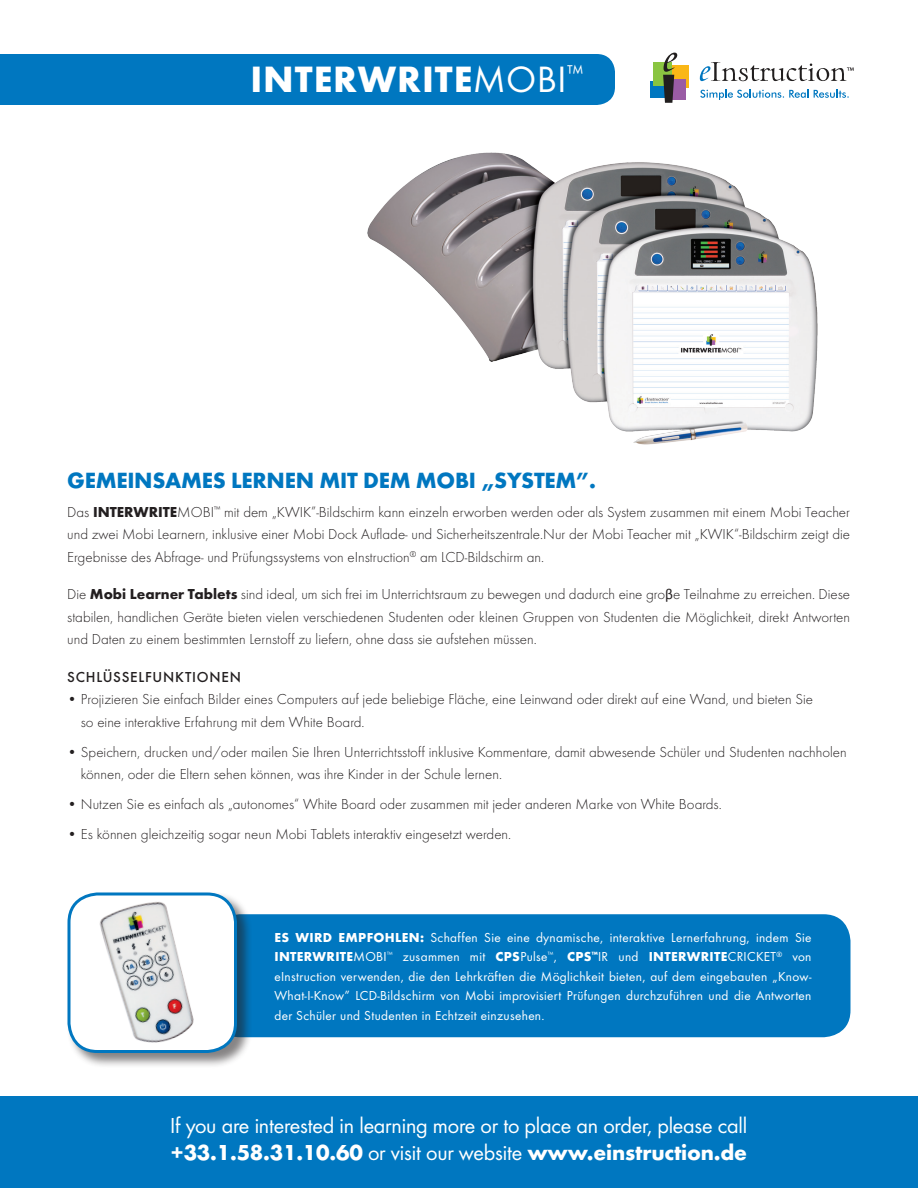
<style>
.page{position:relative;width:918px;height:1188px;background:#fff}
.page>*{position:absolute;margin:0;border:0;box-sizing:border-box;transform-origin:0 0}
.t1{font:700 38.1px "Futura T";letter-spacing:.025em;color:#fff}
.t2{font:700 22.8px "Futura T";letter-spacing:-.01em;color:#0077c0}
.t3{font:22.5px "Futura T Boo";letter-spacing:-.01em;color:#fff}
.t4{font:700 22.5px "Futura T";letter-spacing:-.01em;color:#fff}
.t5{font:300 15px/22.5px "Futura T";color:#231f20;text-align:justify}
.t6{font:500 15px "Futura T";letter-spacing:.05em;color:#231f20}
.t7{font:13.5px/19.5px "Futura T Boo";letter-spacing:.025em;color:#fff;text-align:justify}
.s1{font-family:"Futura T Boo";font-weight:400}
.s2{font-weight:700}
.s3{font-family:"Calibri";font-weight:400}
.s4{font-family:"Futura T";font-weight:700}
</style>
<div class="page">
<div style="left:0;top:54px;width:615px;height:51px;background:#0077c0"></div>
<div style="left:0;top:1097px;width:918px;height:91px;background:#0077c0"></div>
<div style="left:667px;top:65px;width:21px;height:23px;background:#fab716"></div>
<div style="left:668px;top:79px;width:18px;height:21px;background:#9a5ca5"></div>
<div style="left:650px;top:81px;width:20px;height:17px;background:#0077c0"></div>
<div style="left:653px;top:62px;width:18px;height:24px;background:#8ac541"></div>
<svg style="left:663px;top:53px;width:14px;height:50px"></svg>
<svg style="left:700px;top:89px;width:149px;height:11px"></svg>
<svg style="left:700px;top:62px;width:154px;height:19px"></svg>
<div style="left:213px;top:914px;width:637px;height:123px;background:#0077c0;border-radius:27px"></div>
<div style="left:67px;top:892px;width:185px;height:177px;background:#231f20;opacity:.55"></div>
<div style="left:69px;top:894px;width:167px;height:158px;background:#fff;border-radius:28px"></div>
<img style="left:82px;top:896px;width:141px;height:154px">
<div style="left:68px;top:892px;width:169px;height:161px;border:3px solid #0077c0;border-radius:28px"></div>
<img style="left:367px;top:152px;width:451px;height:293px">
<p class="t1" style="left:250px;top:57px;width:334px">INTERWRITE<span class="s1">MOBI</span><sup>™</sup></p>
<p class="t2" style="left:67px;top:467px;width:530px">GEMEINSAMES LERNEN MIT DEM MOBI „SYSTEM”.</p>
<p class="t5" style="left:67px;top:501px;width:784px">Das <span class="s2">INTERWRITE</span>MOBI<sup>™</sup> mit dem „KWIK”-Bildschirm kann einzeln erworben werden oder als System zusammen mit einem Mobi Teacher und zwei Mobi Learnern, inklusive einer Mobi Dock Auflade- und Sicherheitszentrale.Nur der Mobi Teacher mit „KWIK“-Bildschirm zeigt die Ergebnisse des Abfrage- und Prüfungssystems von eInstruction<sup>®</sup> am LCD-Bildschirm an.</p>
<p class="t5" style="left:67px;top:583px;width:784px">Die <span class="s2">Mobi Learner Tablets</span> sind ideal, um sich frei im Unterrichtsraum zu bewegen und dadurch eine gro<span class="s3">β</span>e Teilnahme zu erreichen. Diese stabilen, handlichen Geräte bieten vielen verschiedenen Studenten oder kleinen Gruppen von Studenten die Möglichkeit, direkt Antworten und Daten zu einem bestimmten Lernstoff zu liefern, ohne dass sie aufstehen müssen.</p>
<p class="t6" style="left:67px;top:668px;width:175px">SCHLÜSSELFUNKTIONEN</p>
<p class="t5" style="left:67px;top:688px;width:747px">• Projizieren Sie einfach Bilder eines Computers auf jede beliebige Fläche, eine Leinwand oder direkt auf eine Wand, und bieten Sie</p>
<p class="t5" style="left:81px;top:711px;width:285px">so eine interaktive Erfahrung mit dem White Board.</p>
<p class="t5" style="left:67px;top:741px;width:781px">• Speichern, drucken und/oder mailen Sie Ihren Unterrichtsstoff inklusive Kommentare, damit abwesende Schüler und Studenten nachholen</p>
<p class="t5" style="left:81px;top:763px;width:423px">können, oder die Eltern sehen können, was ihre Kinder in der Schule lernen.</p>
<p class="t5" style="left:67px;top:793px;width:656px">• Nutzen Sie es einfach als „autonomes“ White Board oder zusammen mit jeder anderen Marke von White Boards.</p>
<p class="t5" style="left:67px;top:823px;width:446px">• Es können gleichzeitig sogar neun Mobi Tablets interaktiv eingesetzt werden.</p>
<p class="t7" style="left:274px;top:928px;width:539px"><span class="s4">ES WIRD EMPFOHLEN:</span> Schaffen Sie eine dynamische, interaktive Lernerfahrung, indem Sie <span class="s4">INTERWRITE</span>MOBI<sup>™</sup> zusammen mit <span class="s4">CPS</span>Pulse<sup>™</sup>, <span class="s4">CPS</span><sup>™</sup>IR und <span class="s4">INTERWRITE</span>CRICKET<sup>®</sup> von eInstruction verwenden, die den Lehrkräften die Möglichkeit bieten, auf dem eingebauten „Know-What-I-Know” LCD-Bildschirm von Mobi improvisiert Prüfungen durchzuführen und die Antworten der Schüler und Studenten in Echtzeit einzusehen.</p>
<h3 class="t3" style="left:170px;top:1113px;width:579px">If you are interested in learning more or to place an order, please call</h3>
<h3 class="t4" style="left:170px;top:1139px;width:578px">+33.1.58.31.10.60 <span class="s1">or visit our website</span> www.einstruction.de</h3>
</div>
